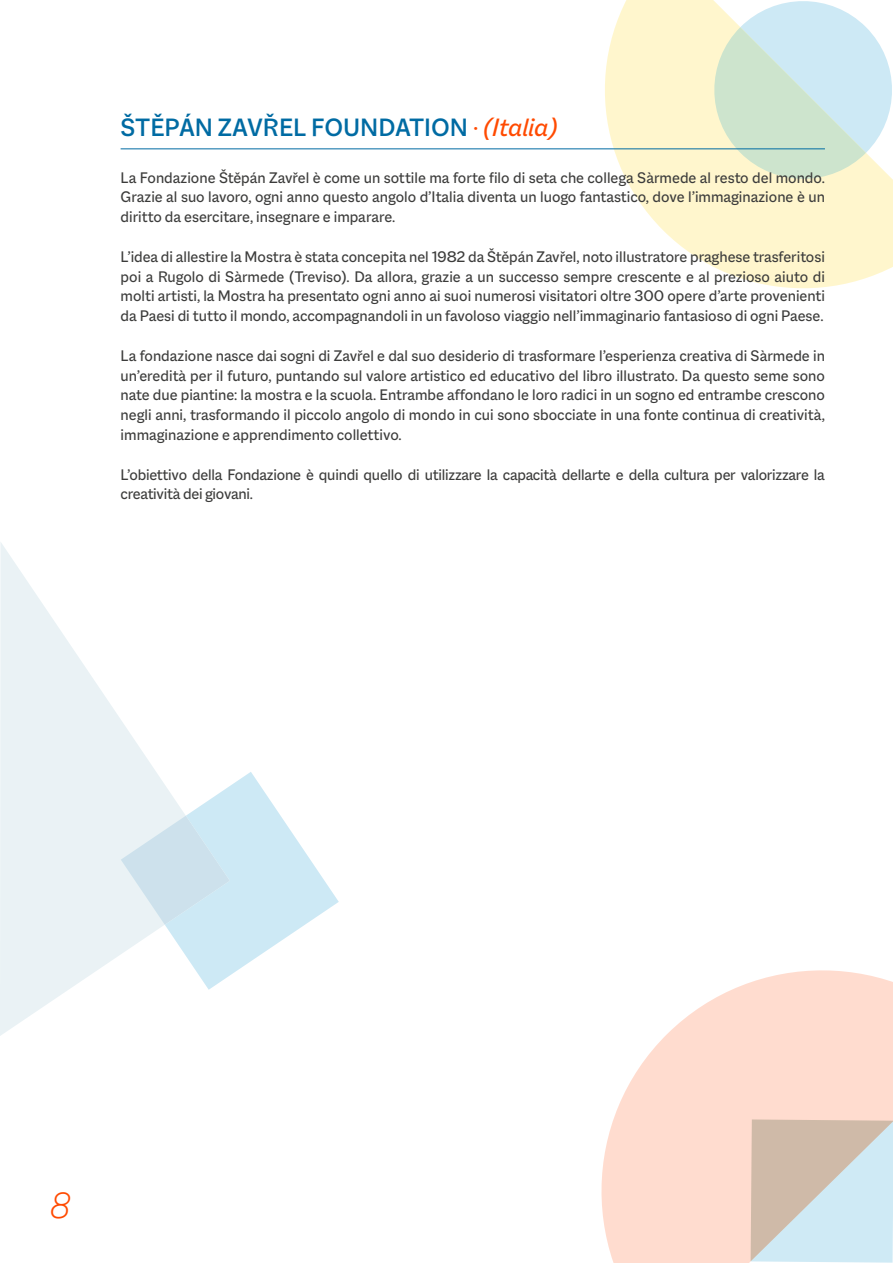
<style>
.page{position:relative;width:893px;height:1263px;background:#fff}
.page>*{position:absolute;margin:0;border:0;box-sizing:border-box;transform-origin:0 0}
.t1{font:italic 300 36px "Eina 01";color:#ff4a00}
.t2{font:500 27px "Macklin Sans";color:#006ba3}
.t3{font:16.5px/19.8px "Macklin Sans";letter-spacing:-.01em;color:#3c3c3b;text-align:justify}
.s1{font-weight:400;font-style:italic;color:#ff4a00}
</style>
<div class="page">
<svg style="left:0;top:542px;width:156px;height:494px;fill:#eaf2f5"></svg>
<svg style="left:121px;top:772px;width:218px;height:218px"></svg>
<svg style="left:585px;top:0;width:308px;height:289px;fill:#fff6cd"></svg>
<svg style="left:706px;top:0;width:187px;height:187px;background:#dbebe0"></svg>
<hr style="left:121px;top:148px;width:704px;height:1px;background:#006ba3">
<svg style="left:601px;top:970px;width:292px;height:293px;fill:#ffdccf"></svg>
<svg style="left:751px;top:1119px;width:142px;height:144px;background:#cfd2ce"></svg>
<h2 class="t2" style="left:121px;top:112px;width:438px">ŠTĚPÁN ZAVŘEL FOUNDATION <span class="s1">· (Italia)</span></h2>
<p class="t3" style="left:121px;top:167px;width:706px">La Fondazione Štěpán Zavřel è come un sottile ma forte filo di seta che collega Sàrmede al resto del mondo.<br>Grazie al suo lavoro, ogni anno questo angolo d’Italia diventa un luogo fantastico, dove l’immaginazione è un diritto da esercitare, insegnare e imparare.</p>
<p class="t3" style="left:121px;top:246px;width:706px">L’idea di allestire la Mostra è stata concepita nel 1982 da Štěpán Zavřel, noto illustratore praghese trasferitosi poi a Rugolo di Sàrmede (Treviso). Da allora, grazie a un successo sempre crescente e al prezioso aiuto di molti artisti, la Mostra ha presentato ogni anno ai suoi numerosi visitatori oltre 300 opere d’arte provenienti da Paesi di tutto il mondo, accompagnandoli in un favoloso viaggio nell’immaginario fantasioso di ogni Paese.</p>
<p class="t3" style="left:121px;top:345px;width:706px">La fondazione nasce dai sogni di Zavřel e dal suo desiderio di trasformare l’esperienza creativa di Sàrmede in un’eredità per il futuro, puntando sul valore artistico ed educativo del libro illustrato. Da questo seme sono nate due piantine: la mostra e la scuola. Entrambe affondano le loro radici in un sogno ed entrambe crescono negli anni, trasformando il piccolo angolo di mondo in cui sono sbocciate in una fonte continua di creatività, immaginazione e apprendimento collettivo.</p>
<p class="t3" style="left:121px;top:464px;width:706px">L’obiettivo della Fondazione è quindi quello di utilizzare la capacità dellarte e della cultura per valorizzare la creatività dei giovani.</p>
<h1 class="t1" style="left:50px;top:1178px;width:22px">8</h1>
</div>
